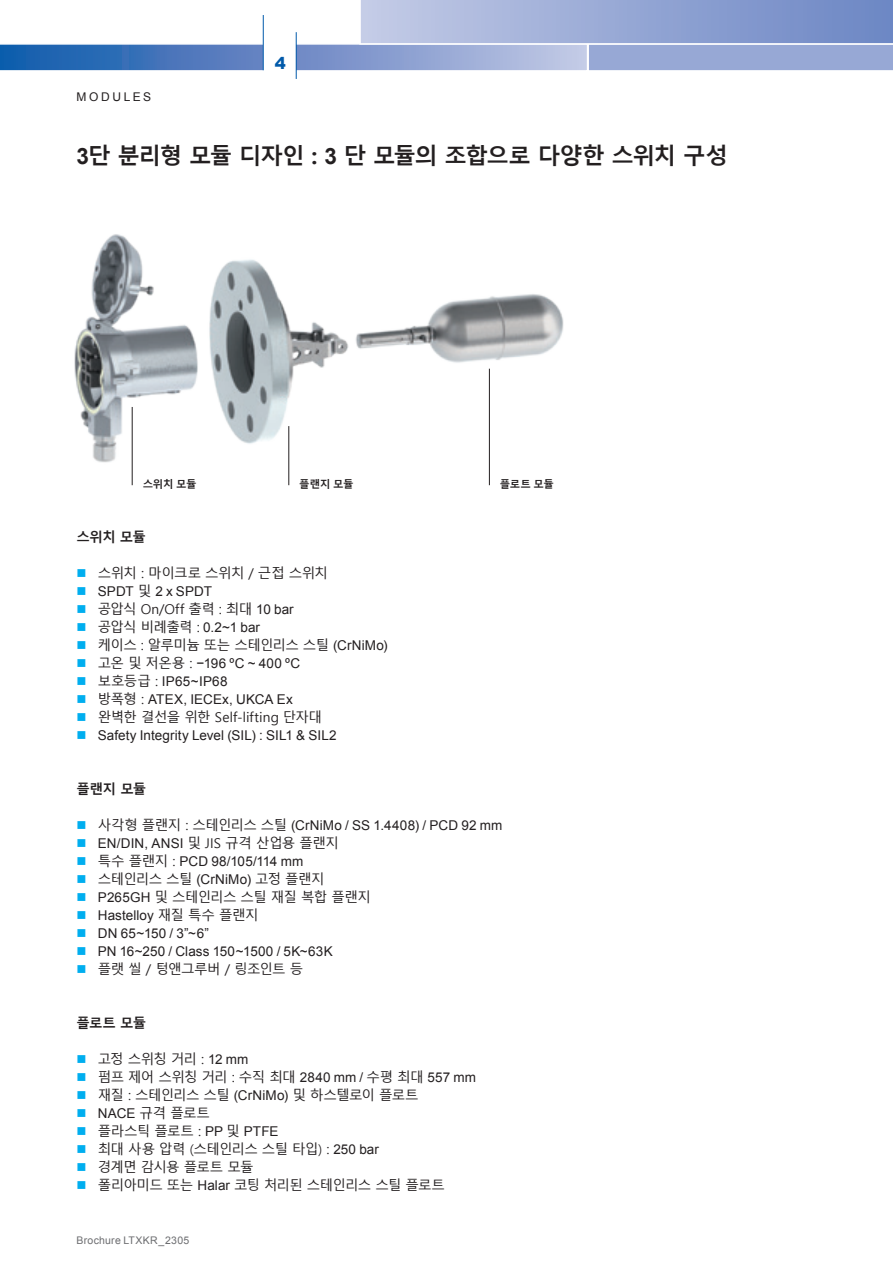
<style>
.page{position:relative;width:893px;height:1263px;background:#fff}
.page>*{position:absolute;margin:0;border:0;box-sizing:border-box;transform-origin:0 0}
.t1{font:700 22.5px "Malgun Gothic";letter-spacing:-.055em;color:#231f20}
.t2{font:900 16.5px "Arial";color:#015aaa}
.t3{font:13.5px "Malgun Gothic";letter-spacing:-.045em;color:#231f20}
.t4{font:13.5px "Arial";letter-spacing:.01em;color:#231f20}
.t5{font:13.5px "Malgun Gothic";letter-spacing:.005em;color:#231f20}
.t6{font:13.5px "Arial";letter-spacing:.03em;color:#231f20}
.t7{font:700 13.5px "Malgun Gothic";letter-spacing:-.045em;color:#231f20}
.t8{font:13.5px "Malgun Gothic";letter-spacing:-.065em;color:#231f20}
.t9{font:12px "Arial";letter-spacing:.22em;color:#231f20}
.t10{font:10.5px "Arial";letter-spacing:.025em;color:#6c6d70}
.t11{font:700 10.5px "Malgun Gothic";letter-spacing:-.025em;color:#231f20}
.s1{font-family:"Arial"}
.s2{color:#00aeef}
.s3{font-family:"Malgun Gothic"}
</style>
<div class="page">
<svg style="left:0;top:0;width:893px;height:72px"></svg>
<div style="left:264px;top:38px;width:32px;height:33px;background:#fff"></div>
<hr style="left:263px;top:15px;width:1px;height:55px;background:#015aaa">
<hr style="left:296px;top:32px;width:1px;height:47px;background:#015aaa">
<img style="left:74px;top:234px;width:490px;height:232px">
<hr style="left:288px;top:426px;width:1px;height:59px;background:#231f20">
<hr style="left:132px;top:407px;width:1px;height:78px;background:#231f20">
<hr style="left:489px;top:369px;width:1px;height:116px;background:#231f20">
<p class="t9" style="left:77px;top:89px;width:76px">MODULES</p>
<p class="t2" style="left:275px;top:51px;width:13px">4</p>
<h1 class="t1" style="left:77px;top:142px;width:653px"><span class="s1">3</span>단 분리형 모듈 디자인 : <span class="s1">3</span> 단 모듈의 조합으로 다양한 스위치 구성</h1>
<p class="t11" style="left:143px;top:478px;width:55px">스위치 모듈</p>
<p class="t11" style="left:299px;top:478px;width:56px">플랜지 모듈</p>
<p class="t11" style="left:500px;top:478px;width:56px">플로트 모듈</p>
<p class="t7" style="left:77px;top:529px;width:71px">스위치 모듈</p>
<p class="t3" style="left:77px;top:565px;width:253px"><span class="s2">■</span> 스위치 : 마이크로 스위치 / 근접 스위치</p>
<p class="t4" style="left:77px;top:582px;width:137px"><span class="s2">■</span> SPDT <span class="s3">및</span> 2 x SPDT</p>
<p class="t3" style="left:77px;top:601px;width:219px"><span class="s2">■</span> 공압식 On/Off 출력 : 최대 <span class="s1">10 bar</span></p>
<p class="t3" style="left:77px;top:619px;width:185px"><span class="s2">■</span> 공압식 비례출력 : <span class="s1">0.2~1 bar</span></p>
<p class="t3" style="left:77px;top:637px;width:313px"><span class="s2">■</span> 케이스 : 알루미늄 또는 스테인리스 스틸 <span class="s1">(CrNiMo)</span></p>
<p class="t6" style="left:77px;top:654px;width:225px"><span class="s2">■</span> <span class="s3">고온 및 저온용 :</span> −196 ºC ~ 400 ºC</p>
<p class="t4" style="left:77px;top:672px;width:152px"><span class="s2">■</span> <span class="s3">보호등급 :</span> IP65~IP68</p>
<p class="t4" style="left:77px;top:690px;width:218px"><span class="s2">■</span> <span class="s3">방폭형 :</span> ATEX, IECEx, UKCA Ex</p>
<p class="t5" style="left:77px;top:709px;width:247px"><span class="s2">■</span> 완벽한 결선을 위한 Self-lifting 단자대</p>
<p class="t4" style="left:77px;top:726px;width:262px"><span class="s2">■</span> Safety Integrity Level (SIL) : SIL1 &amp; SIL2</p>
<p class="t7" style="left:77px;top:781px;width:71px">플랜지 모듈</p>
<p class="t4" style="left:77px;top:816px;width:427px"><span class="s2">■</span> <span class="s3">사각형 플랜지 : 스테인리스 스틸</span> (CrNiMo / SS 1.4408) / PCD 92 mm</p>
<p class="t3" style="left:77px;top:835px;width:264px"><span class="s2">■</span> <span class="s1">EN/DIN, ANSI</span> 및 JIS 규격 산업용 플랜지</p>
<p class="t4" style="left:77px;top:852px;width:228px"><span class="s2">■</span> <span class="s3">특수 플랜지 :</span> PCD 98/105/114 mm</p>
<p class="t3" style="left:77px;top:871px;width:250px"><span class="s2">■</span> 스테인리스 스틸 <span class="s1">(CrNiMo)</span> 고정 플랜지</p>
<p class="t3" style="left:77px;top:889px;width:296px"><span class="s2">■</span> <span class="s1">P265GH</span> 및 스테인리스 스틸 재질 복합 플랜지</p>
<p class="t4" style="left:77px;top:906px;width:184px"><span class="s2">■</span> Hastelloy <span class="s3">재질 특수 플랜지</span></p>
<p class="t4" style="left:77px;top:924px;width:134px"><span class="s2">■</span> DN 65~150 / 3”~6”</p>
<p class="t4" style="left:77px;top:942px;width:258px"><span class="s2">■</span> PN 16~250 / Class 150~1500 / 5K~63K</p>
<p class="t3" style="left:77px;top:961px;width:228px"><span class="s2">■</span> 플랫 씰 / 텅앤그루버 / 링조인트 등</p>
<p class="t7" style="left:77px;top:1015px;width:71px">플로트 모듈</p>
<p class="t3" style="left:77px;top:1051px;width:173px"><span class="s2">■</span> 고정 스위칭 거리 : <span class="s1">12 mm</span></p>
<p class="t3" style="left:77px;top:1069px;width:401px"><span class="s2">■</span> 펌프 제어 스위칭 거리 : 수직 최대 <span class="s1">2840 mm /</span> 수평 최대 <span class="s1">557 mm</span></p>
<p class="t3" style="left:77px;top:1087px;width:344px"><span class="s2">■</span> 재질 : 스테인리스 스틸 <span class="s1">(CrNiMo)</span> 및 하스텔로이 플로트</p>
<p class="t3" style="left:77px;top:1105px;width:135px"><span class="s2">■</span> <span class="s1">NACE</span> 규격 플로트</p>
<p class="t3" style="left:77px;top:1123px;width:204px"><span class="s2">■</span> 플라스틱 플로트 : <span class="s1">PP</span> 및 <span class="s1">PTFE</span></p>
<p class="t3" style="left:77px;top:1141px;width:304px"><span class="s2">■</span> 최대 사용 압력 (스테인리스 스틸 타입) : <span class="s1">250 bar</span></p>
<p class="t8" style="left:77px;top:1159px;width:179px"><span class="s2">■</span> 경계면 감시용 플로트 모듈</p>
<p class="t3" style="left:77px;top:1177px;width:370px"><span class="s2">■</span> 폴리아미드 또는 <span class="s1">Halar</span> 코팅 처리된 스테인리스 스틸 플로트</p>
<p class="t10" style="left:77px;top:1233px;width:114px">Brochure LTXKR_2305</p>
</div>
